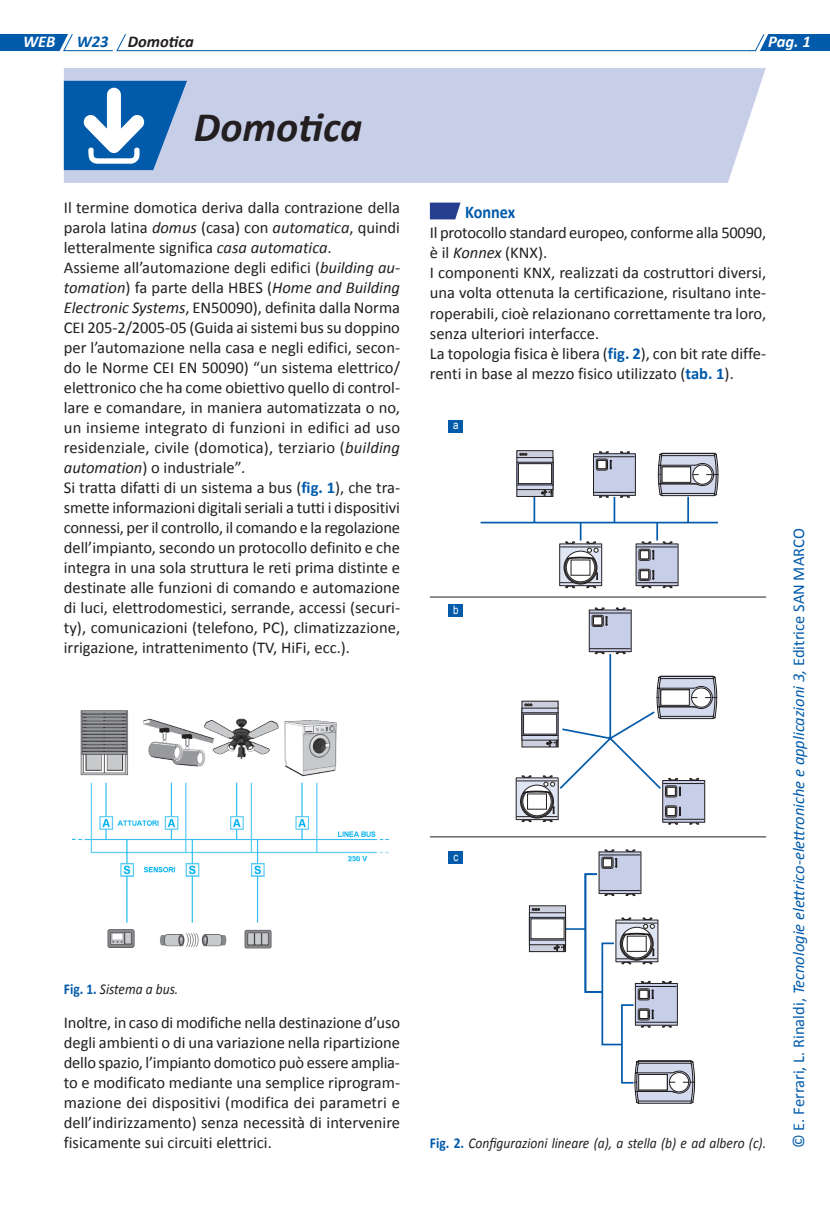
<style>
.page{position:relative;width:830px;height:1212px;background:#fff}
.page>*{position:absolute;margin:0;border:0;box-sizing:border-box;transform-origin:0 0}
.t1{font:italic 700 42px "Calibri";color:#231f20}
.t2{font:700 18px "Calibri";color:#015aaa;scale:.9 1}
.t3{font:16.5px/20px "Calibri";color:#231f20}
.t4{font:italic 16.5px "Calibri";color:#015aaa}
.t5{font:italic 700 16.5px "Calibri";color:#231f20}
.t6{font:italic 700 16.5px "Calibri";color:#fff}
.t7{font:italic 15px "Calibri";color:#231f20;scale:.9 1}
.t8{font:12px "Arial Narrow";color:#fff}
.s1{color:#015aaa}
.s2{font-style:italic}
.s3{font-weight:700;color:#015aaa}
.s4{font-weight:700;font-style:normal;color:#015aaa}
.s5{font-style:normal}
</style>
<div class="page">
<svg style="left:0;top:34px;width:829px;height:17px"></svg>
<img style="left:73px;top:710px;width:317px;height:239px">
<svg style="left:429px;top:203px;width:31px;height:16px"></svg>
<hr style="left:533px;top:497px;width:2px;height:25px;background:#015aaa">
<hr style="left:480px;top:522px;width:237px;height:1px;background:#015aaa">
<div style="left:516px;top:450px;width:37px;height:47px;border:1px solid #231f20"></div>
<div style="left:516px;top:457px;width:37px;height:33px;border:1px solid #231f20"></div>
<svg style="left:516px;top:452px;width:36px;height:45px"></svg>
<hr style="left:564px;top:928px;width:21px;height:2px;background:#015aaa">
<div style="left:448px;top:420px;width:15px;height:12px;background:#015aaa"></div>
<div style="left:448px;top:604px;width:15px;height:12px;background:#015aaa"></div>
<div style="left:448px;top:851px;width:15px;height:13px;background:#015aaa"></div>
<hr style="left:429px;top:597px;width:336px;height:1px;background:#231f20">
<hr style="left:429px;top:836px;width:336px;height:1px;background:#231f20">
<svg style="left:558px;top:451px;width:160px;height:137px"></svg>
<div style="left:661px;top:467px;width:29px;height:15px;background:#fff"></div>
<div style="left:661px;top:466px;width:29px;height:17px;border:1px solid #231f20"></div>
<svg style="left:515px;top:607px;width:202px;height:218px"></svg>
<svg style="left:529px;top:907px;width:36px;height:45px"></svg>
<svg style="left:583px;top:849px;width:112px;height:255px"></svg>
<div style="left:638px;top:1074px;width:29px;height:16px;background:#fff"></div>
<div style="left:638px;top:1074px;width:29px;height:16px;border:1px solid #231f20"></div>
<div style="left:64px;top:68px;width:701px;height:115px;background:#c7cee8"></div>
<svg style="left:64px;top:81px;width:123px;height:89px"></svg>
<p class="t6" style="left:23px;top:32px;width:34px">WEB</p>
<p class="t5" style="left:77px;top:32px;width:119px"><span class="s1">W23</span> Domotica</p>
<h1 class="t1" style="left:194px;top:101px;width:170px">Domotica</h1>
<p class="t3" style="left:64px;top:197px;width:337px">Il termine domotica deriva dalla contrazione della parola latina <span class="s2">domus</span> (casa) con <span class="s2">automatica</span>, quindi letteralmente significa <span class="s2">casa automatica</span>.<br>Assieme all’automazione degli edifici (<span class="s2">building au&shy;tomation</span>) fa parte della HBES (<span class="s2">Home and Building Electronic Systems</span>, EN50090), definita dalla Norma CEI 205-2/2005-05 (Guida ai sistemi bus su doppino per l’automazione nella casa e negli edifici, secon&shy;do le Norme CEI EN 50090) “un sistema elettrico/ elettronico che ha come obiettivo quello di control&shy;lare e comandare, in maniera automatizzata o no, un insieme integrato di funzioni in edifici ad uso residenziale, civile (domotica), terziario (<span class="s2">building automation</span>) o industriale”<span class="s2">.<br></span>Si tratta difatti di un sistema a bus (<span class="s3">fig. 1</span>), che tra&shy;smette informazioni digitali seriali a tutti i dispositivi connessi, per il controllo, il comando e la regolazione dell’impianto, secondo un protocollo definito e che integra in una sola struttura le reti prima distinte e destinate alle funzioni di comando e automazione di luci, elettrodomestici, serrande, accessi (securi&shy;ty), comunicazioni (telefono, PC), climatizzazione, irrigazione, intrattenimento (TV, HiFi, ecc.).</p>
<p class="t7" style="left:64px;top:980px;width:129px"><span class="s4">Fig. 1.</span> Sistema a bus.</p>
<p class="t3" style="left:64px;top:1012px;width:337px;text-align:justify">Inoltre, in caso di modifiche nella destinazione d’uso degli ambienti o di una variazione nella ripartizione dello spazio, l’impianto domotico può essere amplia&shy;to e modificato mediante una semplice riprogram&shy;mazione dei dispositivi (modifica dei parametri e dell’indirizzamento) senza necessità di intervenire fisicamente sui circuiti elettrici.</p>
<p class="t6" style="left:767px;top:32px;width:44px">Pag. 1</p>
<p class="t2" style="left:465px;top:200px;width:57px">Konnex</p>
<p class="t3" style="left:429px;top:221px;width:337px">Il protocollo standard europeo, conforme alla 50090, è il <span class="s2">Konnex</span> (KNX).<br>I componenti KNX, realizzati da costruttori diversi, una volta ottenuta la certificazione, risultano inte&shy;roperabili, cioè relazionano correttamente tra loro, senza ulteriori interfacce.<br>La topologia fisica è libera (<span class="s3">fig. 2</span>), con bit rate diffe&shy;renti in base al mezzo fisico utilizzato (<span class="s3">tab. 1</span>).</p>
<p class="t8" style="left:453px;top:418px;width:7px">a</p>
<p class="t8" style="left:453px;top:603px;width:7px">b</p>
<p class="t8" style="left:453px;top:850px;width:6px">c</p>
<p class="t7" style="left:429px;top:1134px;width:375px"><span class="s4">Fig. 2.</span> Configurazioni lineare (a), a stella (b) e ad albero (c).</p>
<p class="t4" style="left:788px;top:1148px;width:621px;rotate:-90deg"><span class="s5">© E. Ferrari, L. Rinaldi,</span> Tecnologie elettrico-elettroniche e applicazioni 3, <span class="s5">Editrice SAN MARCO</span></p>
</div>
